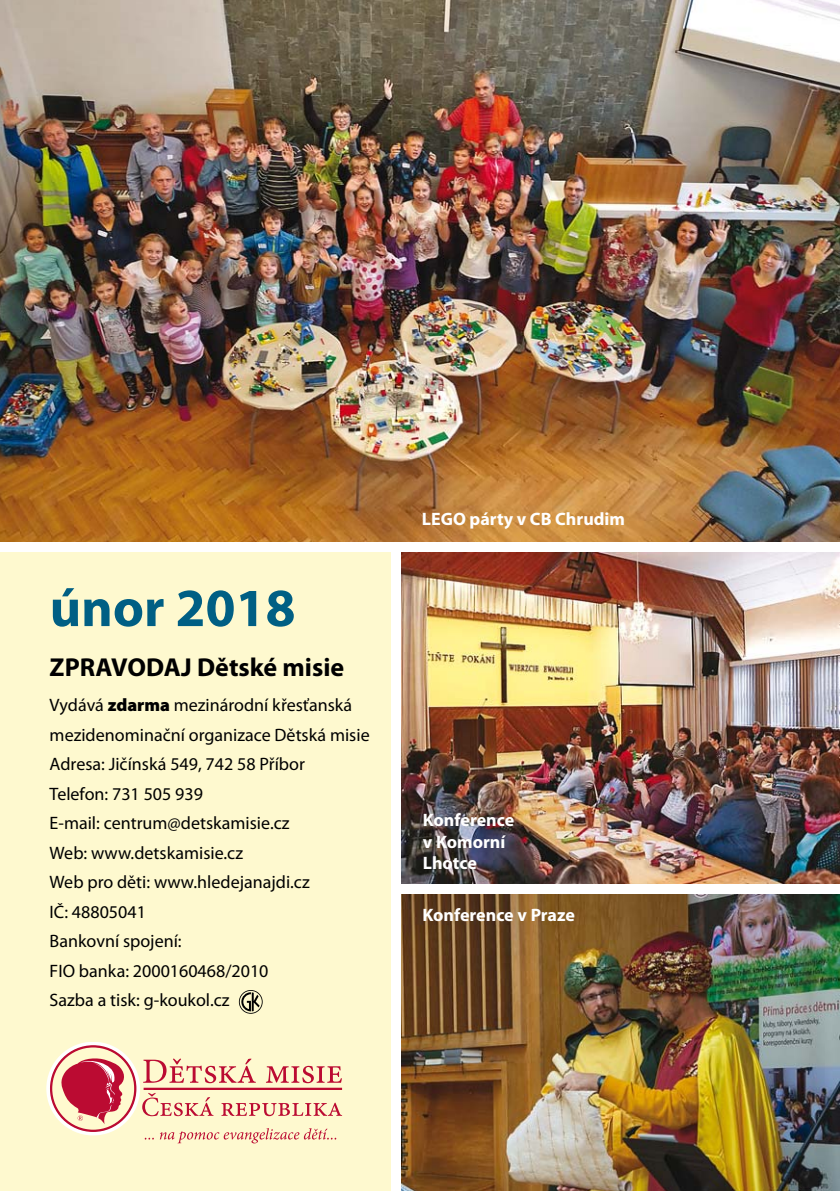
<style>
.page{position:relative;width:840px;height:1191px;background:#fff}
.page>*{position:absolute;margin:0;border:0;box-sizing:border-box;transform-origin:0 0}
.t1{font:700 54px "Myriad Pro";color:#005f84}
.t2{font:700 26px "Myriad Pro";color:#000}
.t3{font:18px/29.6px "Myriad Pro";color:#000}
.t4{font:700 18px/21.6px "Myriad Pro";color:#fff}
.s1{font-weight:900}
</style>
<div class="page">
<img style="left:401px;top:894px;width:438px;height:297px">
<div style="left:0;top:553px;width:390px;height:638px;background:#fef9cf"></div>
<img style="left:401px;top:553px;width:438px;height:330px">
<img style="left:0;top:0;width:839px;height:541px">
<svg style="left:143px;top:1058px;width:113px;height:25px"></svg>
<svg style="left:266px;top:1065px;width:76px;height:18px"></svg>
<svg style="left:142px;top:1093px;width:71px;height:23px"></svg>
<svg style="left:221px;top:1102px;width:121px;height:14px"></svg>
<svg style="left:46px;top:1042px;width:94px;height:93px"></svg>
<svg style="left:51px;top:1046px;width:84px;height:84px"></svg>
<div style="left:50px;top:1045px;width:86px;height:87px;border:2px solid #bb0b32;border-radius:50%"></div>
<svg style="left:59px;top:1057px;width:68px;height:67px"></svg>
<hr style="left:143px;top:1087px;width:199px;height:3px;background:#bb0b32">
<svg style="left:160px;top:1128px;width:176px;height:15px"></svg>
<svg style="left:239px;top:990px;width:23px;height:23px"></svg>
<h1 class="t1" style="left:50px;top:587px;width:247px">únor 2018</h1>
<h2 class="t2" style="left:50px;top:657px;width:296px">ZPRAVODAJ Dětské misie</h2>
<p class="t3" style="left:50px;top:692px;width:321px">Vydává <span class="s1">zdarma</span> mezinárodní křesťanská mezidenominační organizace Dětská misie<br>Adresa: Jičínská 549, 742 58 Příbor<br>Telefon: 731 505 939<br>E-mail: centrum@detskamisie.cz<br>Web: www.detskamisie.cz<br>Web pro děti: www.hledejanajdi.cz<br>IČ: 48805041<br>Bankovní spojení:<br>FIO banka: 2000160468/2010<br>Sazba a tisk: g-koukol.cz</p>
<p class="t4" style="left:421px;top:510px;width:204px">LEGO párty v CB Chrudim</p>
<p class="t4" style="left:422px;top:811px;width:93px">Konference v Komorní<br>Lhotce</p>
<p class="t4" style="left:422px;top:906px;width:154px">Konference v Praze</p>
</div>
